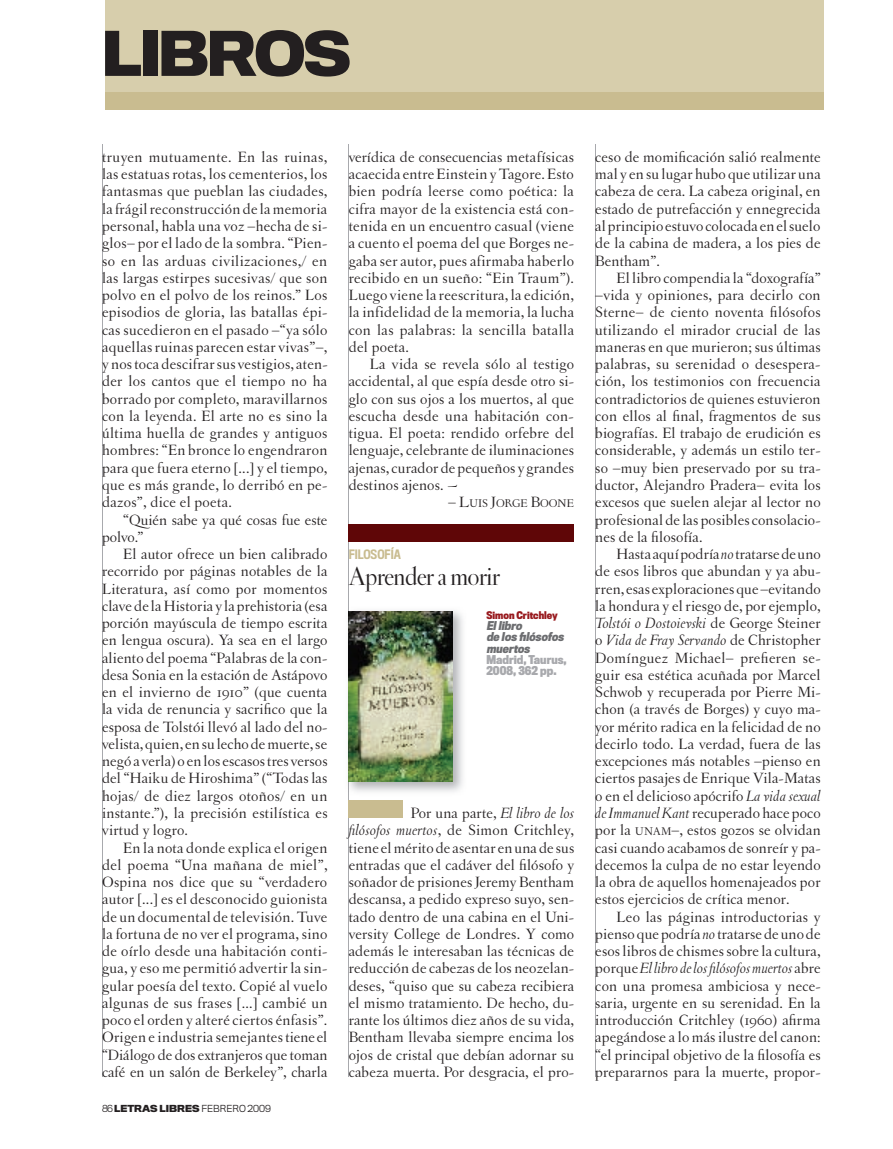
<style>
.page{position:relative;width:893px;height:1149px;background:#fff}
.page>*{position:absolute;margin:0;border:0;box-sizing:border-box;transform-origin:0 0}
.t1{font:700 57px "Titling Gothic FB Normal";letter-spacing:-.04em;color:#231f20}
.t2{font:27px "Letras Display";letter-spacing:-.01em;color:#231f20}
.t3{font:15.75px/17.2px "Letras Oldstyle";letter-spacing:.01em;color:#231f20;text-align:justify}
.t4{font:500 12px "Titling Gothic FB Cond";color:#c9bc90}
.t5{font:11.85px "Letras Oldstyle Expert";color:#231f20}
.t6{font:italic 700 11.25px/11.2px "Titling Gothic FB Cond";color:#6c6d70}
.t7{font:700 11.25px/11.2px "Titling Gothic FB Cond";color:#a8a9ad}
.t8{font:700 9.75px "Titling Gothic FB Cond";color:#981a1e}
.t9{font:300 9px "Titling Gothic FB Normal";color:#231f20}
.s1{font-weight:700}
.s2{font-size:15.75px}
.s3{font-style:italic}
.s4{font-size:11.85px}
</style>
<div class="page">
<div style="left:105px;top:0;width:719px;height:110px;background:#d7ceac"></div>
<div style="left:105px;top:93px;width:719px;height:17px;background:#c9bc90"></div>
<hr style="left:102px;top:145px;width:1px;height:931px;background:#a8a9ad">
<hr style="left:348px;top:145px;width:1px;height:931px;background:#a8a9ad">
<hr style="left:595px;top:145px;width:1px;height:931px;background:#a8a9ad">
<div style="left:349px;top:524px;width:225px;height:17px;background:#5f0607"></div>
<div style="left:349px;top:800px;width:54px;height:17px;background:#c9bc90"></div>
<img style="left:349px;top:610px;width:114px;height:182px">
<img style="left:348px;top:611px;width:1px;height:171px">
<img style="left:349px;top:611px;width:103px;height:170px">
<h1 class="t1" style="left:102px;top:18px;width:251px">LIBROS</h1>
<p class="t3" style="left:102px;top:148px;width:227px">truyen mutuamente. En las ruinas, las estatuas rotas, los cementerios, los fantasmas que pueblan las ciudades, la frágil reconstrucción de la memoria personal, habla una voz –hecha de si&shy;glos– por el lado de la sombra. “Pien&shy;so en las arduas civilizaciones,/ en las largas estirpes sucesivas/ que son polvo en el polvo de los reinos.” Los episodios de gloria, las batallas épi&shy;cas sucedieron en el pasado –“ya sólo aquellas ruinas parecen estar vivas”–, y nos toca descifrar sus vestigios, aten&shy;der los cantos que el tiempo no ha borrado por completo, maravillarnos con la leyenda. El arte no es sino la última huella de grandes y antiguos hombres: “En bronce lo engendraron para que fuera eterno [...] y el tiempo, que es más grande, lo derribó en pe&shy;dazos”, dice el poeta.</p>
<p class="t3" style="left:102px;top:510px;width:227px;text-indent:21px">“Quién sabe ya qué cosas fue este polvo.”</p>
<p class="t3" style="left:102px;top:545px;width:227px;text-indent:21px">El autor ofrece un bien calibrado recorrido por páginas notables de la Literatura, así como por momentos clave de la Historia y la prehistoria (esa porción mayúscula de tiempo escrita en lengua oscura). Ya sea en el largo aliento del poema “Palabras de la con&shy;desa Sonia en la estación de Astápovo en el invierno de 1910” (que cuenta la vida de renuncia y sacrifico que la esposa de Tolstói llevó al lado del no&shy;velista, quien, en su lecho de muerte, se negó a verla) o en los escasos tres versos del “Haiku de Hiroshima” (“Todas las hojas/ de diez largos otoños/ en un instante.”), la precisión estilística es virtud y logro.</p>
<p class="t3" style="left:102px;top:838px;width:227px;text-indent:21px">En la nota donde explica el origen del poema “Una mañana de miel”, Ospina nos dice que su “verdadero autor [...] es el desconocido guionista de un documental de televisión. Tuve la fortuna de no ver el programa, sino de oírlo desde una habitación conti&shy;gua, y eso me permitió advertir la sin&shy;gular poesía del texto. Copié al vuelo algunas de sus frases [...] cambié un poco el orden y alteré ciertos énfasis”.<br>Origen e industria semejantes tiene el “Diálogo de dos extranjeros que toman café en un salón de Berkeley”, charla</p>
<p class="t9" style="left:102px;top:1102px;width:170px">86 <span class="s1">LETRAS LIBRES</span> FEBRERO 2009</p>
<p class="t3" style="left:349px;top:148px;width:227px">verídica de consecuencias metafísicas acaecida entre Einstein y Tagore. Esto bien podría leerse como poética: la cifra mayor de la existencia está con&shy;tenida en un encuentro casual (viene a cuento el poema del que Borges ne&shy;gaba ser autor, pues afirmaba haberlo recibido en un sueño: “Ein Traum”).<br>Luego viene la reescritura, la edición, la infidelidad de la memoria, la lucha con las palabras: la sencilla batalla del poeta.</p>
<p class="t3" style="left:349px;top:355px;width:227px;text-indent:21px">La vida se revela sólo al testigo accidental, al que espía desde otro si&shy;glo con sus ojos a los muertos, al que escucha desde una habitación con&shy;tigua. El poeta: rendido orfebre del lenguaje, celebrante de iluminaciones ajenas, curador de pequeños y grandes destinos ajenos. ~</p>
<p class="t5" style="left:448px;top:496px;width:127px"><span class="s2">–</span> <span class="s2">L</span>UIS <span class="s2">J</span>ORGE <span class="s2">B</span>OONE</p>
<p class="t4" style="left:349px;top:547px;width:54px">FILOSOFÍA</p>
<h2 class="t2" style="left:349px;top:561px;width:153px">Aprender a morir</h2>
<p class="t8" style="left:486px;top:609px;width:73px">Simon Critchley</p>
<p class="t6" style="left:486px;top:620px;width:81px">Ellibro<br>de los filósofos muertos</p>
<p class="t7" style="left:486px;top:653px;width:82px">Madrid, Taurus,<br>2008, 362 pp.</p>
<p class="t3" style="left:349px;top:804px;width:227px;text-indent:62px">Por una parte, <span class="s3">El libro de los filósofos muertos</span>, de Simon Critchley, tiene el mérito de asentar en una de sus entradas que el cadáver del filósofo y soñador de prisiones Jeremy Bentham descansa, a pedido expreso suyo, sen&shy;tado dentro de una cabina en el Uni&shy;versity College de Londres. Y como además le interesaban las técnicas de reducción de cabezas de los neozelan&shy;deses, “quiso que su cabeza recibiera el mismo tratamiento. De hecho, du&shy;rante los últimos diez años de su vida, Bentham llevaba siempre encima los ojos de cristal que debían adornar su cabeza muerta. Por desgracia, el pro-</p>
<p class="t3" style="left:595px;top:148px;width:227px">ceso de momificación salió realmente mal y en su lugar hubo que utilizar una cabeza de cera. La cabeza original, en estado de putrefacción y ennegrecida al principio estuvo colocada en el suelo de la cabina de madera, a los pies de Bentham”.</p>
<p class="t3" style="left:595px;top:269px;width:227px;text-indent:21px">El libro compendia la “doxografía” –vida y opiniones, para decirlo con Sterne– de ciento noventa filósofos utilizando el mirador crucial de las maneras en que murieron; sus últimas palabras, su serenidad o desespera&shy;ción, los testimonios con frecuencia contradictorios de quienes estuvieron con ellos al final, fragmentos de sus biografías. El trabajo de erudición es considerable, y además un estilo ter&shy;so –muy bien preservado por su tra&shy;ductor, Alejandro Pradera– evita los excesos que suelen alejar al lector no profesional de las posibles consolacio&shy;nes de la filosofía.</p>
<p class="t3" style="left:595px;top:545px;width:227px;text-indent:21px">Hasta aquí podría <span class="s3">no</span> tratarse de uno de esos libros que abundan y ya abu&shy;rren, esas exploraciones que –evitando la hondura y el riesgo de, por ejemplo, <span class="s3">Tolstói o Dostoievski</span> de George Steiner o <span class="s3">Vida de Fray Servando</span> de Christopher Domínguez Michael– prefieren se&shy;guir esa estética acuñada por Marcel Schwob y recuperada por Pierre Mi&shy;chon (a través de Borges) y cuyo ma&shy;yor mérito radica en la felicidad de no decirlo todo. La verdad, fuera de las excepciones más notables –pienso en ciertos pasajes de Enrique Vila-Matas o en el delicioso apócrifo <span class="s3">La vida sexual de Immanuel Kant</span> recuperado hace poco por la <span class="s4">UnaM</span>–, estos gozos se olvidan casi cuando acabamos de sonreír y pa&shy;decemos la culpa de no estar leyendo la obra de aquellos homenajeados por estos ejercicios de crítica menor.</p>
<p class="t3" style="left:595px;top:907px;width:227px;text-indent:21px">Leo las páginas introductorias y pienso que podría <span class="s3">no</span> tratarse de uno de esos libros de chismes sobre la cultura, porque <span class="s3">El libro de los filósofos muertos</span> abre con una promesa ambiciosa y nece&shy;saria, urgente en su serenidad. En la introducción Critchley (1960) afirma apegándose a lo más ilustre del canon: “el principal objetivo de la filosofía es prepararnos para la muerte, propor-</p>
</div>
